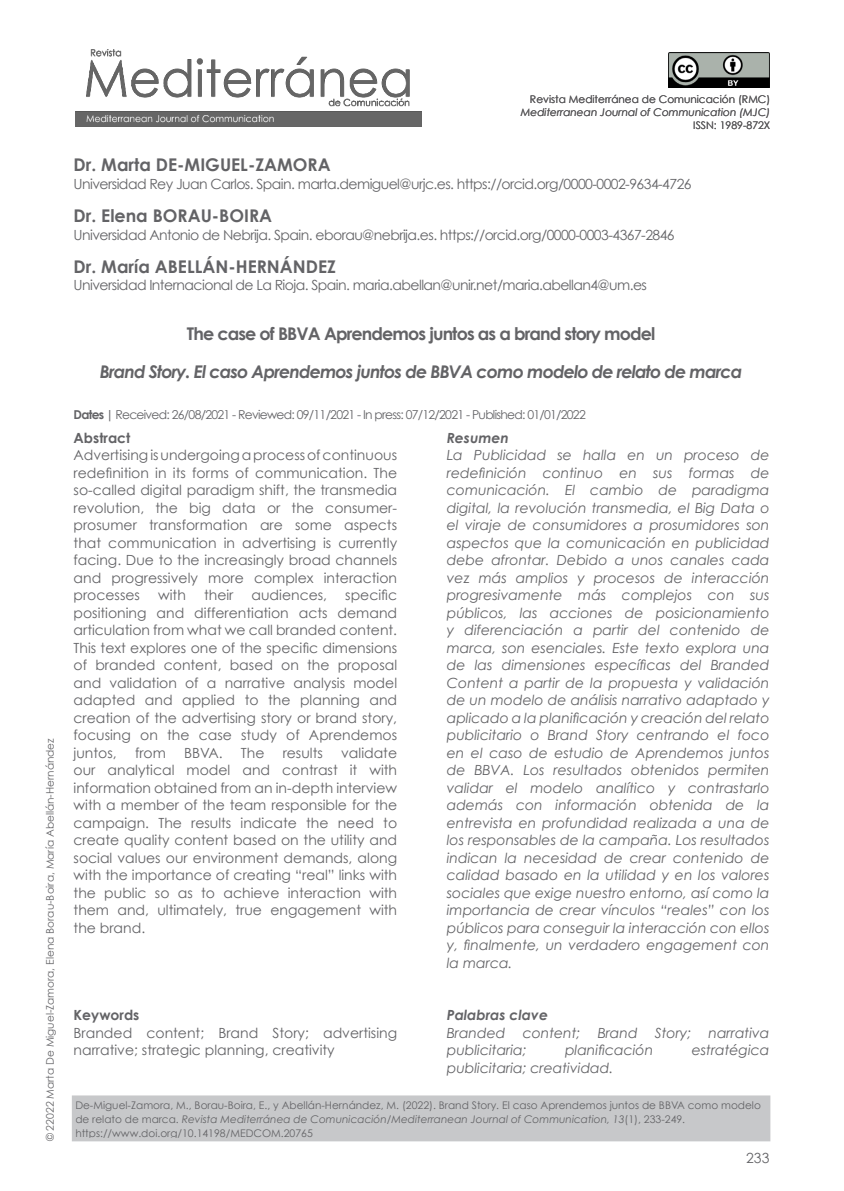
<style>
.page{position:relative;width:844px;height:1191px;background:#fff}
.page>*{position:absolute;margin:0;border:0;box-sizing:border-box;transform-origin:0 0}
.Autor_1{font:700 17.5px "Century Gothic";color:#636366}
.Título_artículo_INGL{font:italic 700 17.5px "Century Gothic";letter-spacing:-.05em;color:#636366}
.Título_artículo_INGL-2{font:700 17.5px "Century Gothic";letter-spacing:-.05em;color:#636366}
.Resumen_CUERPO{font:italic 14px/17.5px "Century Gothic";color:#636366;text-align:justify}
.Resumen_CUERPO-2{font:14px/17.5px "Century Gothic";color:#636366;text-align:justify}
.Datos_autor_2{font:14px "Century Gothic";letter-spacing:-.04em;color:#636366}
.Datos_autor{font:14px "Century Gothic";letter-spacing:-.04em;color:#636366}
.Palabras_Clave_TÍTUL{font:italic 700 14px "Century Gothic";color:#636366}
.Resumen_CUERPO-3{font:700 14px "Century Gothic";color:#636366}
.Palabras_Clave_TÍTUL-2{font:700 14px "Century Gothic";color:#636366}
.Resumen_CUERPO-4{font:italic 700 14px "Century Gothic";color:#636366}
.Fechas{font:12.25px "Century Gothic";letter-spacing:-.06em;color:#636366}
.Pie{font:10.5px/14px "Century Gothic";color:#636366}
.Autores_lateral{font:10.5px "Century Gothic";color:#636366}
.t1{font:italic 10.5px "Century Gothic";color:#636366}
.s1{font-weight:700}
.s2{font-style:italic}
</style>
<div class="page">
<img style="left:75px;top:50px;width:346px;height:77px">
<img style="left:668px;top:52px;width:101px;height:35px">
<div style="left:74px;top:1097px;width:694px;height:42px;background:#c7c8ca"></div>
<div style="left:72px;top:1095px;width:698px;height:46px;border:4px solid #c7c8ca"></div>
<p class="Autores_lateral" style="left:44px;top:1141px;width:404px;rotate:-90deg">© 22022 Marta De Miguel-Zamora, Elena Borau-Boira, María Abellán-Hernández</p>
<p class="Pie" style="left:530px;top:92px;width:242px">Revista Mediterránea de Comunicación (RMC)</p>
<p class="t1" style="left:520px;top:106px;width:251px">Mediterranean Journal of Communication (MJC)</p>
<p class="Pie" style="left:693px;top:118px;width:79px">ISSN: 1989-872X</p>
<p class="Autor_1" style="left:74px;top:154px;width:258px">Dr. Marta DE-MIGUEL-ZAMORA</p>
<p class="Datos_autor" style="left:74px;top:175px;width:619px">Universidad Rey Juan Carlos. Spain. marta.demiguel@urjc.es. https://orcid.org/0000-0002-9634-4726</p>
<p class="Autor_1" style="left:74px;top:205px;width:200px">Dr. Elena BORAU-BOIRA</p>
<p class="Datos_autor_2" style="left:74px;top:226px;width:602px">Universidad Antonio de Nebrija. Spain. eborau@nebrija.es. https://orcid.org/0000-0003-4367-2846</p>
<p class="Autor_1" style="left:74px;top:256px;width:264px">Dr. María ABELLÁN-HERNÁNDEZ</p>
<p class="Datos_autor_2" style="left:74px;top:277px;width:575px">Universidad Internacional de La Rioja. Spain. maria.abellan@unir.net/maria.abellan4@um.es</p>
<p class="Título_artículo_INGL-2" style="left:187px;top:322px;width:469px">The case of BBVA Aprendemos juntos as a brand story model</p>
<p class="Título_artículo_INGL" style="left:100px;top:361px;width:644px">Brand Story. El caso Aprendemos juntos de BBVA como modelo de relato de marca</p>
<p class="Fechas" style="left:74px;top:407px;width:513px"><span class="s1">Dates |</span> Received: 26/08/2021 - Reviewed: 09/11/2021 - In press: 07/12/2021 - Published: 01/01/2022</p>
<p class="Resumen_CUERPO-4" style="left:446px;top:428px;width:64px">Resumen</p>
<p class="Resumen_CUERPO" style="left:446px;top:446px;width:324px">La Publicidad se halla en un proceso de redefinición continuo en sus formas de comunicación. El cambio de paradigma digital, la revolución transmedia, el Big Data o el viraje de consumidores a prosumidores son aspectos que la comunicación en publicidad debe afrontar. Debido a unos canales cada vez más amplios y procesos de interacción progresivamente más complejos con sus públicos, las acciones de posicionamiento y diferenciación a partir del contenido de marca, son esenciales. Este texto explora una de las dimensiones específicas del Branded Content a partir de la propuesta y validación de un modelo de análisis narrativo adaptado y aplicado a la planificación y creación del relato publicitario o Brand Story centrando el foco en el caso de estudio de Aprendemos juntos de BBVA. Los resultados obtenidos permiten validar el modelo analítico y contrastarlo además con información obtenida de la entrevista en profundidad realizada a una de los responsables de la campaña. Los resultados indican la necesidad de crear contenido de calidad basado en la utilidad y en los valores sociales que exige nuestro entorno, así como la importancia de crear vínculos “reales” con los públicos para conseguir la interacción con ellos y, finalmente, un verdadero engagement con la marca.</p>
<p class="Resumen_CUERPO-3" style="left:74px;top:429px;width:58px">Abstract</p>
<p class="Resumen_CUERPO-2" style="left:74px;top:446px;width:325px">Advertising is undergoing a process of continuous redefinition in its forms of communication. The so-called digital paradigm shift, the transmedia revolution, the big data or the consumer&shy;prosumer transformation are some aspects that communication in advertising is currently facing. Due to the increasingly broad channels and progressively more complex interaction processes</p>
<p class="Resumen_CUERPO-2" style="left:74px;top:586px;width:325px;text-indent:272px">specific positioning and differentiation acts demand articulation from what we call branded content.<br>This text explores one of the specific dimensions of branded content, based on the proposal and validation of a narrative analysis model adapted and applied to the planning and creation of the advertising story or brand story, focusing on the case study of Aprendemos juntos,</p>
<p class="Resumen_CUERPO-2" style="left:158px;top:586px;width:29px">with</p>
<p class="Resumen_CUERPO-2" style="left:204px;top:586px;width:31px">their</p>
<p class="Resumen_CUERPO-2" style="left:251px;top:586px;width:77px">audiences,</p>
<p class="Resumen_CUERPO-2" style="left:74px;top:744px;width:325px;text-indent:267px">validate our analytical model and contrast it with information obtained from an in-depth interview with a member of the team responsible for the campaign. The results indicate the need to create quality content based on the utility and social values our environment demands, along with the importance of creating “real” links with the public so as to achieve interaction with them and, ultimately, true engagement with the brand.</p>
<p class="Resumen_CUERPO-2" style="left:135px;top:744px;width:32px">from</p>
<p class="Resumen_CUERPO-2" style="left:184px;top:744px;width:40px">BBVA.</p>
<p class="Resumen_CUERPO-2" style="left:241px;top:744px;width:25px">The</p>
<p class="Resumen_CUERPO-2" style="left:282px;top:744px;width:42px">results</p>
<p class="Palabras_Clave_TÍTUL-2" style="left:74px;top:1006px;width:67px">Keywords</p>
<p class="Resumen_CUERPO-2" style="left:74px;top:1024px;width:325px">Branded content; Brand Story; advertising narrative; strategic planning, creativity</p>
<p class="Palabras_Clave_TÍTUL" style="left:446px;top:1006px;width:103px">Palabras clave</p>
<p class="Resumen_CUERPO" style="left:446px;top:1024px;width:324px">Branded content; Brand Story; narrativa publicitaria;</p>
<p class="Resumen_CUERPO" style="left:565px;top:1041px;width:90px">planificación</p>
<p class="Resumen_CUERPO" style="left:691px;top:1041px;width:79px">estratégica</p>
<p class="Resumen_CUERPO" style="left:446px;top:1059px;width:168px">publicitaria; creatividad.</p>
<p class="Pie" style="left:75px;top:1097px;width:687px">De-Miguel-Zamora, M., Borau-Boira, E., y Abellán-Hernández, M. (2022). Brand Story. El caso Aprendemos juntos de BBVA como modelo de relato de marca. <span class="s2">Revista Mediterránea de Comunicación/Mediterranean Journal of Communication, 13</span>(1), 233-249. https://www.doi.org/10.14198/MEDCOM.20765</p>
<p class="Resumen_CUERPO-2" style="left:746px;top:1149px;width:25px">233</p>
</div>
